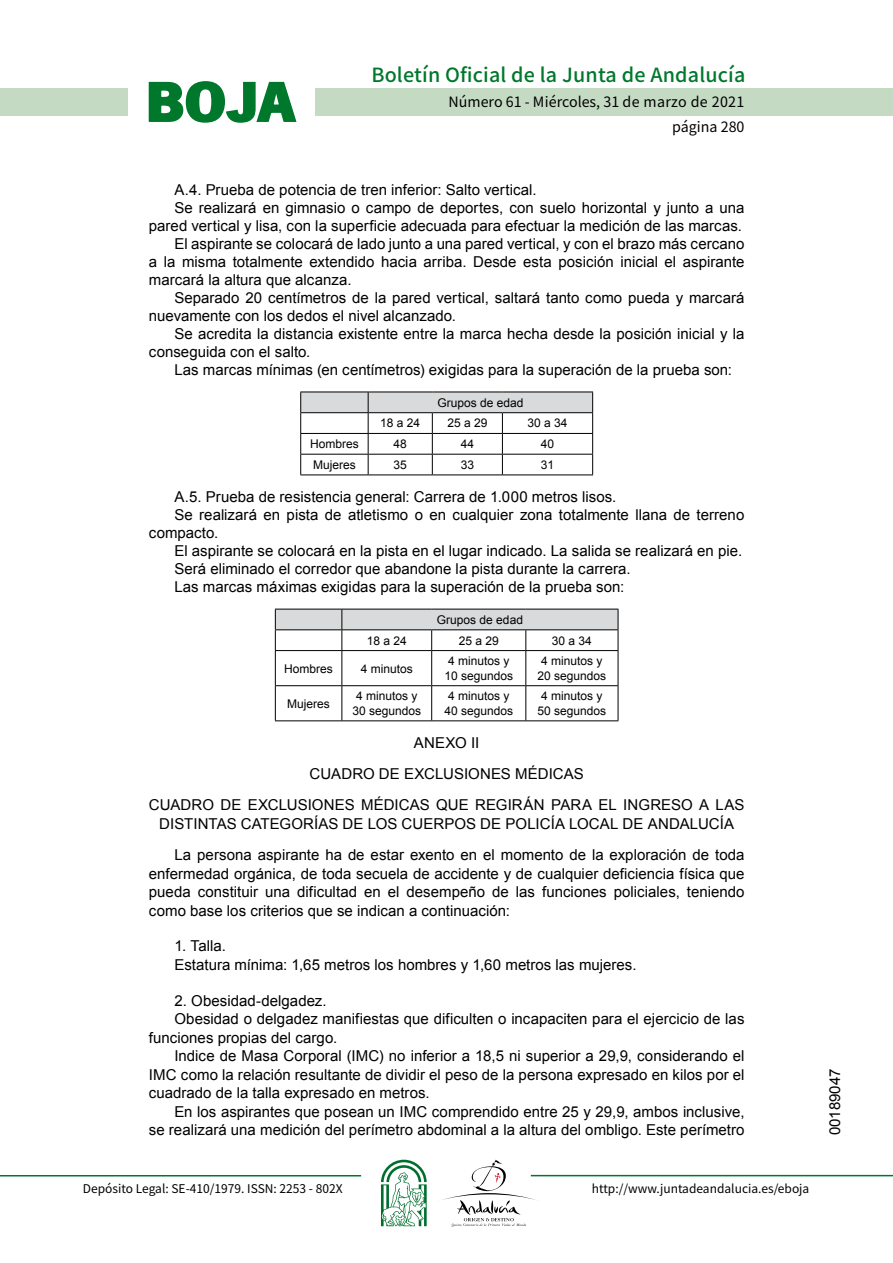
<style>
.page{position:relative;width:893px;height:1263px;background:#fff}
.page>*{position:absolute;margin:0;border:0;box-sizing:border-box;transform-origin:0 0}
.t1{font:700 57.75px "News Got T";color:#00782c;scale:1.14 1}
.t2{font:500 19.5px "Noto Sans HK";letter-spacing:.01em;color:#00782c}
.t3{font:15px/18.6px "Arial";color:#000}
.t4{font:14.25px/24.5px "Noto Sans HK";color:#000;text-align:right}
.t5{font:12px/14.4px "Arial";color:#000;text-align:center}
.t6{font:12px "Noto Sans HK";color:#000}
</style>
<div class="page">
<div style="left:315px;top:88px;width:577px;height:28px;background:#c5dac3"></div>
<div style="left:0;top:88px;width:128px;height:28px;background:#c5dac3"></div>
<hr style="left:0;top:1175px;width:361px;height:2px;background:#00782c">
<hr style="left:531px;top:1175px;width:361px;height:1px;background:#00782c">
<svg style="left:148px;top:81px;width:149px;height:42px"></svg>
<svg style="left:442px;top:1160px;width:100px;height:67px"></svg>
<svg style="left:381px;top:1160px;width:45px;height:66px"></svg>
<svg style="left:300px;top:392px;width:293px;height:83px"></svg>
<hr style="left:300px;top:412px;width:68px;height:1px;background:#000">
<hr style="left:368px;top:412px;width:64px;height:1px;background:#000">
<hr style="left:432px;top:412px;width:70px;height:1px;background:#000">
<hr style="left:502px;top:412px;width:91px;height:1px;background:#000">
<hr style="left:300px;top:475px;width:68px;height:1px;background:#000">
<hr style="left:368px;top:475px;width:64px;height:1px;background:#000">
<hr style="left:432px;top:475px;width:70px;height:1px;background:#000">
<hr style="left:502px;top:475px;width:91px;height:1px;background:#000">
<svg style="left:275px;top:609px;width:343px;height:41px"></svg>
<hr style="left:275px;top:650px;width:67px;height:1px;background:#000">
<hr style="left:275px;top:651px;width:1px;height:34px;background:#000">
<hr style="left:342px;top:650px;width:89px;height:1px;background:#000">
<hr style="left:341px;top:651px;width:1px;height:34px;background:#000">
<hr style="left:431px;top:650px;width:95px;height:1px;background:#000">
<hr style="left:431px;top:651px;width:1px;height:34px;background:#000">
<hr style="left:526px;top:650px;width:92px;height:1px;background:#000">
<hr style="left:525px;top:651px;width:1px;height:34px;background:#000">
<hr style="left:617px;top:651px;width:1px;height:34px;background:#000">
<hr style="left:275px;top:685px;width:67px;height:1px;background:#000">
<hr style="left:275px;top:686px;width:1px;height:34px;background:#000">
<hr style="left:342px;top:685px;width:89px;height:1px;background:#000">
<hr style="left:341px;top:686px;width:1px;height:34px;background:#000">
<hr style="left:431px;top:685px;width:95px;height:1px;background:#000">
<hr style="left:431px;top:686px;width:1px;height:34px;background:#000">
<hr style="left:526px;top:685px;width:92px;height:1px;background:#000">
<hr style="left:525px;top:686px;width:1px;height:34px;background:#000">
<hr style="left:617px;top:686px;width:1px;height:34px;background:#000">
<hr style="left:275px;top:629px;width:67px;height:1px;background:#000">
<hr style="left:342px;top:629px;width:89px;height:1px;background:#000">
<hr style="left:431px;top:629px;width:95px;height:1px;background:#000">
<hr style="left:526px;top:629px;width:92px;height:1px;background:#000">
<hr style="left:275px;top:720px;width:67px;height:1px;background:#000">
<hr style="left:342px;top:720px;width:89px;height:1px;background:#000">
<hr style="left:431px;top:720px;width:95px;height:1px;background:#000">
<hr style="left:526px;top:720px;width:92px;height:1px;background:#000">
<h1 class="t1" style="left:145px;top:68px;width:133px">BOJA</h1>
<h2 class="t2" style="left:371px;top:64px;width:375px">Boletín Oficial de la Junta de Andalucía</h2>
<p class="t4" style="left:448px;top:90px;width:297px">Número 61 - Miércoles, 31 de marzo de 2021 página 280</p>
<p class="t3" style="left:174px;top:180px;width:364px">A.4. Prueba de potencia de tren inferior: Salto vertical.</p>
<p class="t3" style="left:174px;top:198px;width:571px">Se realizará en gimnasio o campo de deportes, con suelo horizontal y junto a una</p>
<p class="t3" style="left:149px;top:216px;width:594px">pared vertical y lisa, con la superficie adecuada para efectuar la medición de las marcas.</p>
<p class="t3" style="left:174px;top:234px;width:571px">El aspirante se colocará de lado junto a una pared vertical, y con el brazo más cercano</p>
<p class="t3" style="left:149px;top:252px;width:597px">a la misma totalmente extendido hacia arriba. Desde esta posición inicial el aspirante</p>
<p class="t3" style="left:149px;top:270px;width:204px">marcará la altura que alcanza.</p>
<p class="t3" style="left:174px;top:288px;width:571px">Separado 20 centímetros de la pared vertical, saltará tanto como pueda y marcará</p>
<p class="t3" style="left:149px;top:306px;width:309px">nuevamente con los dedos el nivel alcanzado.</p>
<p class="t3" style="left:174px;top:324px;width:571px">Se acredita la distancia existente entre la marca hecha desde la posición inicial y la</p>
<p class="t3" style="left:149px;top:342px;width:163px">conseguida con el salto.</p>
<p class="t3" style="left:174px;top:360px;width:559px">Las marcas mínimas (en centímetros) exigidas para la superación de la prueba son:</p>
<p class="t5" style="left:437px;top:395px;width:88px">Grupos de edad</p>
<p class="t5" style="left:380px;top:416px;width:42px">18 a 24</p>
<p class="t5" style="left:447px;top:416px;width:42px">25 a 29</p>
<p class="t5" style="left:527px;top:416px;width:42px">30 a 34</p>
<p class="t5" style="left:310px;top:437px;width:50px">Hombres</p>
<p class="t5" style="left:393px;top:437px;width:15px">48</p>
<p class="t5" style="left:460px;top:437px;width:15px">44</p>
<p class="t5" style="left:541px;top:437px;width:15px">40</p>
<p class="t5" style="left:313px;top:458px;width:44px">Mujeres</p>
<p class="t5" style="left:393px;top:458px;width:15px">35</p>
<p class="t5" style="left:460px;top:458px;width:15px">33</p>
<p class="t5" style="left:541px;top:458px;width:15px">31</p>
<p class="t3" style="left:174px;top:487px;width:443px">A.5. Prueba de resistencia general: Carrera de 1.000 metros lisos.</p>
<p class="t3" style="left:174px;top:505px;width:571px">Se realizará en pista de atletismo o en cualquier zona totalmente llana de terreno</p>
<p class="t3" style="left:149px;top:523px;width:71px">compacto.</p>
<p class="t3" style="left:174px;top:541px;width:569px">El aspirante se colocará en la pista en el lugar indicado. La salida se realizará en pie.</p>
<p class="t3" style="left:174px;top:559px;width:457px">Será eliminado el corredor que abandone la pista durante la carrera.</p>
<p class="t3" style="left:174px;top:577px;width:451px">Las marcas máximas exigidas para la superación de la prueba son:</p>
<p class="t5" style="left:437px;top:613px;width:88px">Grupos de edad</p>
<p class="t5" style="left:367px;top:633px;width:42px">18 a 24</p>
<p class="t5" style="left:458px;top:633px;width:42px">25 a 29</p>
<p class="t5" style="left:552px;top:633px;width:42px">30 a 34</p>
<p class="t5" style="left:284px;top:661px;width:50px">Hombres</p>
<p class="t5" style="left:361px;top:661px;width:54px">4 minutos</p>
<p class="t5" style="left:444px;top:654px;width:70px">4 minutos y<br>10 segundos</p>
<p class="t5" style="left:537px;top:654px;width:70px">4 minutos y<br>20 segundos</p>
<p class="t5" style="left:287px;top:696px;width:44px">Mujeres</p>
<p class="t5" style="left:352px;top:689px;width:70px">4 minutos y<br>30 segundos</p>
<p class="t5" style="left:444px;top:689px;width:70px">4 minutos y<br>40 segundos</p>
<p class="t5" style="left:537px;top:689px;width:70px">4 minutos y<br>50 segundos</p>
<p class="t3" style="left:414px;top:733px;width:67px">ANEXO II</p>
<p class="t3" style="left:309px;top:765px;width:23px">Cuadro</p>
<p class="t3" style="left:379px;top:765px;width:47px">de Exclusiones</p>
<p class="t3" style="left:149px;top:758px;width:597px;line-height:31.3px;text-indent:366px">Médicas<br>CUADRO DE EXCLUSIONES MÉDICAS QUE REGIRÁN PARA EL INGRESO A LAS</p>
<p class="t3" style="left:174px;top:808px;width:571px;line-height:31.3px;text-indent:-15px">DISTINTAS CATEGORÍAS DE LOS CUERPOS DE POLICÍA LOCAL DE ANDALUCÍA<br>La persona aspirante ha de estar exento en el momento de la exploración de toda</p>
<p class="t3" style="left:149px;top:864px;width:597px;text-align:justify">enfermedad orgánica, de toda secuela de accidente y de cualquier deficiencia física que pueda constituir una dificultad en el desempeño de las funciones policiales, teniendo como base los criterios que se indican a continuación:</p>
<p class="t3" style="left:174px;top:937px;width:463px">1. Talla.<br>Estatura mínima: 1,65 metros los hombres y 1,60 metros las mujeres.</p>
<p class="t3" style="left:174px;top:991px;width:154px">2. Obesidad-delgadez.</p>
<p class="t3" style="left:174px;top:1010px;width:571px">Obesidad o delgadez manifiestas que dificulten o incapaciten para el ejercicio de las</p>
<p class="t3" style="left:149px;top:1028px;width:190px">funciones propias del cargo.</p>
<p class="t3" style="left:174px;top:1047px;width:571px">Indice de Masa Corporal (IMC) no inferior a 18,5 ni superior a 29,9, considerando el</p>
<p class="t3" style="left:149px;top:1065px;width:597px">IMC como la relación resultante de dividir el peso de la persona expresado en kilos por el</p>
<p class="t3" style="left:149px;top:1084px;width:282px">cuadrado de la talla expresado en metros.</p>
<p class="t3" style="left:174px;top:1102px;width:571px">En los aspirantes que posean un IMC comprendido entre 25 y 29,9, ambos inclusive,</p>
<p class="t3" style="left:149px;top:1121px;width:597px">se realizará una medición del perímetro abdominal a la altura del ombligo. Este perímetro</p>
<p class="t6" style="left:83px;top:1181px;width:261px">Depósito Legal: SE-410/1979. ISSN: 2253 - 802X</p>
<p class="t6" style="left:592px;top:1181px;width:219px">http://www.juntadeandalucia.es/eboja</p>
<p class="t3" style="left:825px;top:1135px;width:68px;rotate:-90deg">00189047</p>
</div>
